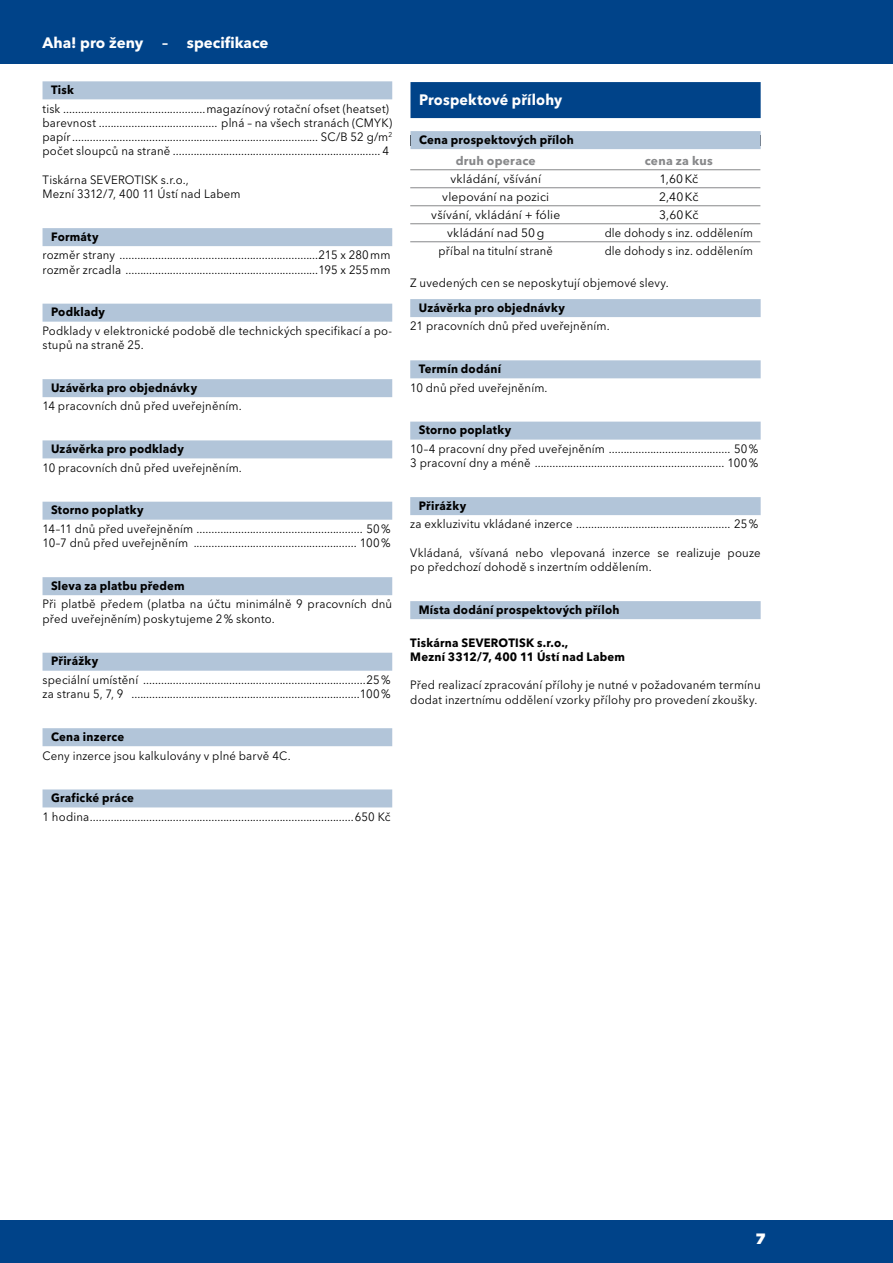
<style>
.page{position:relative;width:893px;height:1263px;background:#fff}
.page>*{position:absolute;margin:0;border:0;box-sizing:border-box;transform-origin:0 0}
.t1{font:700 15px "Avenir Next LT Pro";color:#fff}
.t2{font:700 15px "Avenir Next LT Pro";color:#fff;scale:.95 1}
.t3{font:900 15px "Gotham";color:#fff}
.t4{font:12px/14.2px "Avenir Next LT Pro";letter-spacing:.015em;color:#000;scale:.95 1}
.t5{font:700 12px/14.2px "Avenir Next LT Pro";letter-spacing:.02em;color:#000;scale:.95 1}
.t6{font:12px "Avenir Next LT Pro";letter-spacing:.015em;color:#000}
.t7{font:12px "Avenir Next LT Pro";letter-spacing:.015em;color:#000;scale:.93 1}
.t8{font:700 12px "Avenir Next LT Pro";letter-spacing:.02em;color:#87888a}
</style>
<div class="page">
<div style="left:0;top:0;width:893px;height:64px;background:#004389"></div>
<div style="left:0;top:1220px;width:893px;height:43px;background:#004389"></div>
<div style="left:43px;top:81px;width:349px;height:18px;background:#b2c5d9"></div>
<div style="left:43px;top:228px;width:349px;height:18px;background:#b2c5d9"></div>
<div style="left:43px;top:304px;width:349px;height:18px;background:#b2c5d9"></div>
<div style="left:43px;top:379px;width:349px;height:18px;background:#b2c5d9"></div>
<div style="left:43px;top:440px;width:349px;height:18px;background:#b2c5d9"></div>
<div style="left:43px;top:502px;width:349px;height:18px;background:#b2c5d9"></div>
<div style="left:43px;top:577px;width:349px;height:18px;background:#b2c5d9"></div>
<div style="left:43px;top:653px;width:349px;height:18px;background:#b2c5d9"></div>
<div style="left:43px;top:728px;width:349px;height:18px;background:#b2c5d9"></div>
<div style="left:43px;top:789px;width:349px;height:18px;background:#b2c5d9"></div>
<div style="left:410px;top:299px;width:351px;height:18px;background:#b2c5d9"></div>
<div style="left:410px;top:360px;width:351px;height:18px;background:#b2c5d9"></div>
<div style="left:410px;top:422px;width:351px;height:18px;background:#b2c5d9"></div>
<div style="left:410px;top:497px;width:351px;height:18px;background:#b2c5d9"></div>
<div style="left:410px;top:601px;width:351px;height:18px;background:#b2c5d9"></div>
<div style="left:410px;top:131px;width:351px;height:18px;background:#b2c5d9"></div>
<div style="left:410px;top:82px;width:351px;height:36px;background:#004389"></div>
<hr style="left:410px;top:169px;width:350px;height:1px;background:#87888a">
<hr style="left:410px;top:187px;width:350px;height:1px;background:#87888a">
<hr style="left:410px;top:205px;width:350px;height:1px;background:#87888a">
<hr style="left:410px;top:223px;width:350px;height:1px;background:#87888a">
<hr style="left:410px;top:241px;width:350px;height:1px;background:#87888a">
<p class="t1" style="left:43px;top:34px;width:127px">Aha! pro ženy –</p>
<p class="t1" style="left:187px;top:34px;width:83px">specifikace</p>
<p class="t5" style="left:51px;top:83px;width:26px">Tisk</p>
<p class="t4" style="left:43px;top:101px;width:366px">tisk ................................................magazínový rotační ofset (heatset) barevnost</p>
<p class="t4" style="left:221px;top:116px;width:181px">plná – na všech stranách (CMYK)</p>
<p class="t4" style="left:43px;top:130px;width:370px;text-align:right">SC/B 52 g/m<sup>2<br></sup>počet sloupců na straně ...................................................................... 4</p>
<p class="t4" style="left:43px;top:173px;width:210px">Tiskárna SEVEROTISK s.r.o.,<br>Mezní 3312/7, 400 11 Ústí nad Labem</p>
<p class="t5" style="left:51px;top:229px;width:52px">Formáty</p>
<p class="t4" style="left:43px;top:248px;width:368px">rozměr strany ...................................................................215 x 280mm rozměr zrcadla .................................................................195 x 255mm</p>
<p class="t5" style="left:51px;top:305px;width:58px">Podklady</p>
<p class="t4" style="left:43px;top:324px;width:370px">Podklady v elektronické podobě dle technických specifikací a po&shy;stupů na straně 25.</p>
<p class="t5" style="left:51px;top:380px;width:155px">Uzávěrka pro objednávky</p>
<p class="t4" style="left:43px;top:399px;width:211px">14 pracovních dnů před uveřejněním.</p>
<p class="t5" style="left:51px;top:442px;width:141px">Uzávěrka pro podklady</p>
<p class="t4" style="left:43px;top:460px;width:211px">10 pracovních dnů před uveřejněním.</p>
<p class="t5" style="left:51px;top:503px;width:99px">Storno poplatky</p>
<p class="t4" style="left:43px;top:522px;width:368px">14–11 dnů před uveřejněním ........................................................ 50%<br>10–7 dnů před uveřejněním ....................................................... 100%</p>
<p class="t5" style="left:51px;top:578px;width:142px">Sleva za platbu předem</p>
<p class="t4" style="left:43px;top:597px;width:370px">Při platbě předem (platba na účtu minimálně 9 pracovních dnů před uveřejněním) poskytujeme 2% skonto.</p>
<p class="t5" style="left:51px;top:654px;width:51px">Přirážky</p>
<p class="t4" style="left:43px;top:673px;width:368px">speciální umístění ...........................................................................25% za stranu 5, 7, 9 .............................................................................100%</p>
<p class="t5" style="left:51px;top:730px;width:78px">Cena inzerce</p>
<p class="t4" style="left:43px;top:748px;width:263px">Ceny inzerce jsou kalkulovány v plné barvě 4C.</p>
<p class="t5" style="left:51px;top:791px;width:89px">Grafické práce</p>
<p class="t4" style="left:43px;top:809px;width:368px">1 hodina.........................................................................................650 Kč</p>
<p class="t4" style="left:43px;top:130px;width:31px">papír</p>
<p class="t2" style="left:419px;top:91px;width:152px">Prospektové přílohy</p>
<p class="t5" style="left:419px;top:132px;width:165px">Cena prospektových příloh</p>
<p class="t8" style="left:456px;top:154px;width:81px">druh operace</p>
<p class="t8" style="left:645px;top:154px;width:69px">cena za kus</p>
<p class="t6" style="left:450px;top:172px;width:92px">vkládání, všívání</p>
<p class="t6" style="left:659px;top:172px;width:40px">1,60Kč</p>
<p class="t6" style="left:442px;top:190px;width:109px">vlepování na pozici</p>
<p class="t6" style="left:659px;top:190px;width:41px">2,40Kč</p>
<p class="t6" style="left:431px;top:208px;width:131px">všívání, vkládání + fólie</p>
<p class="t6" style="left:659px;top:208px;width:41px">3,60Kč</p>
<p class="t6" style="left:447px;top:226px;width:99px">vkládání nad 50g</p>
<p class="t7" style="left:605px;top:226px;width:161px">dle dohody s inz. oddělením</p>
<p class="t7" style="left:439px;top:244px;width:124px">příbal na titulní straně</p>
<p class="t7" style="left:605px;top:244px;width:161px">dle dohody s inz. oddělením</p>
<p class="t4" style="left:410px;top:276px;width:274px">Z uvedených cen se neposkytují objemové slevy.</p>
<p class="t5" style="left:419px;top:300px;width:155px">Uzávěrka pro objednávky</p>
<p class="t4" style="left:410px;top:319px;width:211px">21 pracovních dnů před uveřejněním.</p>
<p class="t5" style="left:419px;top:362px;width:88px">Termín dodání</p>
<p class="t4" style="left:410px;top:380px;width:146px">10 dnů před uveřejněním.</p>
<p class="t5" style="left:419px;top:423px;width:99px">Storno poplatky</p>
<p class="t4" style="left:410px;top:442px;width:368px">10–4 pracovní dny před uveřejněním ......................................... 50%<br>3 pracovní dny a méně ................................................................ 100%</p>
<p class="t5" style="left:419px;top:498px;width:51px">Přirážky</p>
<p class="t4" style="left:410px;top:517px;width:368px">za exkluzivitu vkládané inzerce .................................................... 25%</p>
<p class="t4" style="left:410px;top:546px;width:370px">Vkládaná, všívaná nebo vlepovaná inzerce se realizuje pouze po předchozí dohodě s inzertním oddělením.</p>
<p class="t5" style="left:419px;top:602px;width:213px">Místa dodání prospektových příloh</p>
<p class="t5" style="left:410px;top:635px;width:228px">Tiskárna SEVEROTISK s.r.o.,<br>Mezní 3312/7, 400 11 Ústí nad Labem</p>
<p class="t4" style="left:410px;top:678px;width:370px">Před realizací zpracování přílohy je nutné v požadovaném termínu dodat inzertnímu oddělení vzorky přílohy pro provedení zkoušky.</p>
<p class="t3" style="left:756px;top:1228px;width:11px">7</p>
</div>
